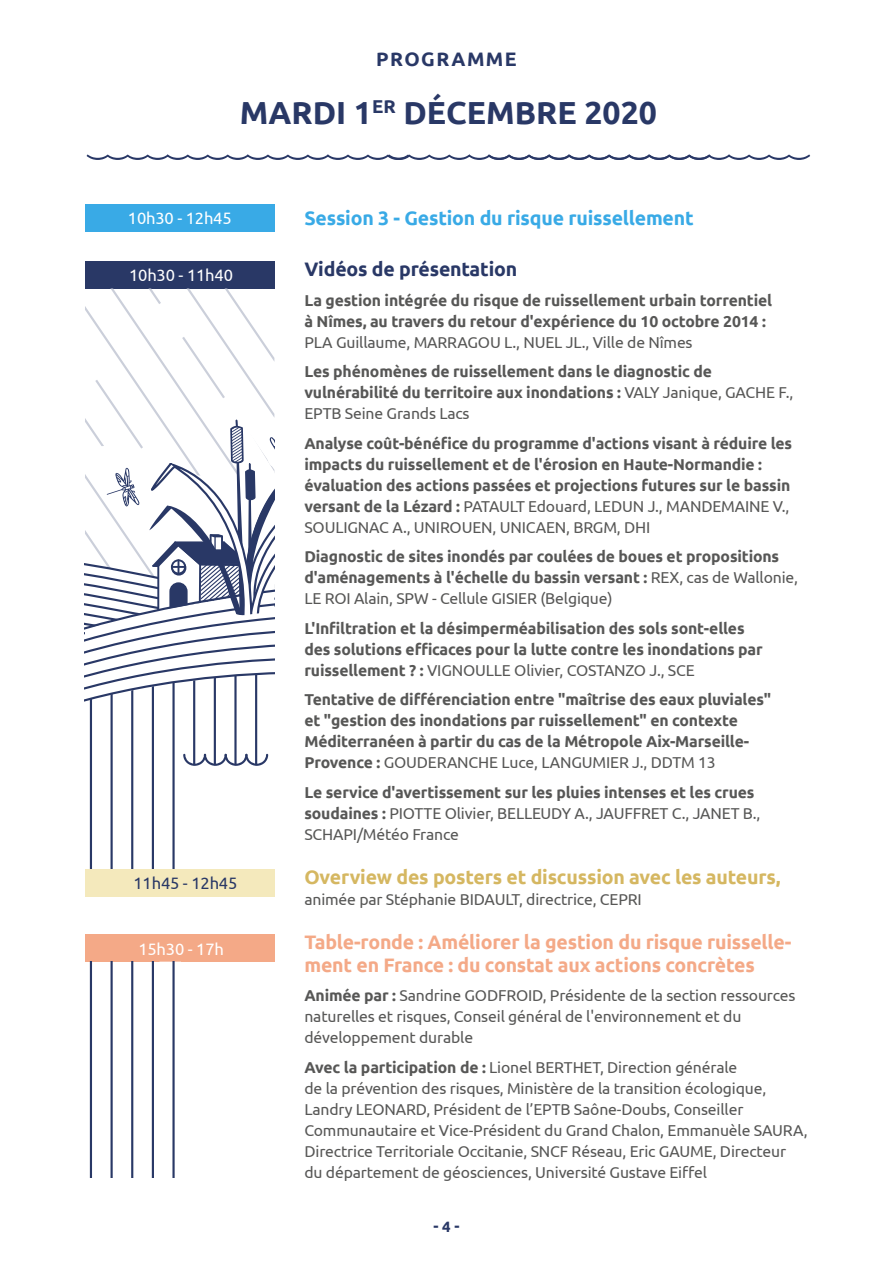
<style>
.page{position:relative;width:893px;height:1263px;background:#fff}
.page>*{position:absolute;margin:0;border:0;box-sizing:border-box;transform-origin:0 0}
.t1{font:700 31.95px "Ubuntu";color:#293866}
.t2{font:700 19.5px/22.5px "Ubuntu";letter-spacing:-.01em;color:#f4a987}
.t3{font:700 19.5px "Ubuntu";letter-spacing:-.01em;color:#d5b761}
.t4{font:700 19.5px "Ubuntu";letter-spacing:-.01em;color:#39aae6}
.t5{font:700 19.5px "Ubuntu";letter-spacing:-.01em;color:#293866}
.t6{font:700 19.5px "Ubuntu";letter-spacing:.075em;color:#293866}
.t7{font:16.5px "Ubuntu";letter-spacing:-.01em;color:#fff}
.t8{font:16.5px "Ubuntu";letter-spacing:-.01em;color:#293866}
.t9{font:700 15.75px/21px "Ubuntu";letter-spacing:-.01em;color:#575756}
.t10{font:15.75px/21px "Ubuntu";letter-spacing:-.01em;color:#575756}
.t11{font:700 15px "Ubuntu";color:#293866}
.s1{font-weight:400}
.s2{font-weight:700}
</style>
<div class="page">
<svg style="left:87px;top:154px;width:723px;height:6px"></svg>
<div style="left:85px;top:261px;width:189px;height:27px;background:#293866"></div>
<div style="left:85px;top:934px;width:189px;height:28px;background:#f4a987"></div>
<div style="left:85px;top:205px;width:189px;height:27px;background:#39aae6"></div>
<div style="left:85px;top:869px;width:189px;height:27px;background:#f4e9bc"></div>
<svg style="left:85px;top:288px;width:189px;height:581px"></svg>
<svg style="left:89px;top:962px;width:86px;height:216px"></svg>
<p class="t6" style="left:376px;top:47px;width:142px">PROGRAMME</p>
<h1 class="t1" style="left:240px;top:93px;width:419px">MARDI 1<sup>ER</sup> DÉCEMBRE 2020</h1>
<p class="t7" style="left:128px;top:208px;width:105px">10h30 - 12h45</p>
<p class="t4" style="left:304px;top:206px;width:391px">Session 3 - Gestion du risque ruissellement</p>
<p class="t7" style="left:129px;top:266px;width:105px">10h30 - 11h40</p>
<p class="t5" style="left:304px;top:257px;width:214px">Vidéos de présentation</p>
<p class="t9" style="left:304px;top:289px;width:469px">La gestion intégrée du risque de ruissellement urbain torrentiel à Nîmes, au travers du retour d'expérience du 10 octobre 2014 :</p>
<p class="t10" style="left:304px;top:331px;width:390px">PLA Guillaume, MARRAGOU L., NUEL JL., Ville de Nîmes</p>
<p class="t9" style="left:304px;top:361px;width:490px">Les phénomènes de ruissellement dans le diagnostic de vulnérabilité du territoire aux inondations : <span class="s1">VALY Janique, GACHE F.,<br>EPTB Seine Grands Lacs</span></p>
<p class="t9" style="left:304px;top:432px;width:489px">Analyse coût-bénéfice du programme d'actions visant à réduire les impacts du ruissellement et de l'érosion en Haute-Normandie : évaluation des actions passées et projections futures sur le bassin versant de la Lézard : <span class="s1">PATAULT Edouard, LEDUN J., MANDEMAINE V., SOULIGNAC A., UNIROUEN, UNICAEN, BRGM, DHI</span></p>
<p class="t9" style="left:304px;top:546px;width:495px">Diagnostic de sites inondés par coulées de boues et propositions d'aménagements à l'échelle du bassin versant : <span class="s1">REX, cas de Wallonie,<br>LE ROI Alain, SPW - Cellule GISIER (Belgique)</span></p>
<p class="t9" style="left:304px;top:617px;width:460px">L'Infiltration et la désimperméabilisation des sols sont-elles des solutions efficaces pour la lutte contre les inondations par ruissellement ? : <span class="s1">VIGNOULLE Olivier, COSTANZO J., SCE</span></p>
<p class="t9" style="left:304px;top:689px;width:468px">Tentative de différenciation entre "maîtrise des eaux pluviales" et "gestion des inondations par ruissellement" en contexte Méditerranéen à partir du cas de la Métropole Aix-Marseille-Provence : <span class="s1">GOUDERANCHE Luce, LANGUMIER J., DDTM 13</span></p>
<p class="t9" style="left:304px;top:781px;width:457px">Le service d'avertissement sur les pluies intenses et les crues soudaines : <span class="s1">PIOTTE Olivier, BELLEUDY A., JAUFFRET C., JANET B.,<br>SCHAPI/Météo France</span></p>
<p class="t8" style="left:134px;top:873px;width:105px">11h45 - 12h45</p>
<p class="t3" style="left:304px;top:865px;width:478px">Overview des posters et discussion avec les auteurs,</p>
<p class="t10" style="left:304px;top:888px;width:339px">animée par Stéphanie BIDAULT, directrice, CEPRI</p>
<p class="t7" style="left:138px;top:939px;width:87px">15h30 - 17h</p>
<p class="t2" style="left:304px;top:931px;width:488px">Table-ronde : Améliorer la gestion du risque ruisselle&shy;ment en France : du constat aux actions concrètes</p>
<p class="t10" style="left:304px;top:985px;width:493px"><span class="s2">Animée par :</span> Sandrine GODFROID, Présidente de la section ressources naturelles et risques, Conseil général de l'environnement et du développement durable</p>
<p class="t10" style="left:304px;top:1056px;width:505px"><span class="s2">Avec la participation de :</span> Lionel BERTHET, Direction générale<br>de la prévention des risques, Ministère de la transition écologique, Landry LEONARD, Président de l’EPTB Saône-Doubs, Conseiller Communautaire et Vice-Président du Grand Chalon, Emmanuèle SAURA, Directrice Territoriale Occitanie, SNCF Réseau, Eric GAUME, Directeur du département de géosciences, Université Gustave Eiffel</p>
<p class="t11" style="left:433px;top:1218px;width:27px">- 4 -</p>
</div>
